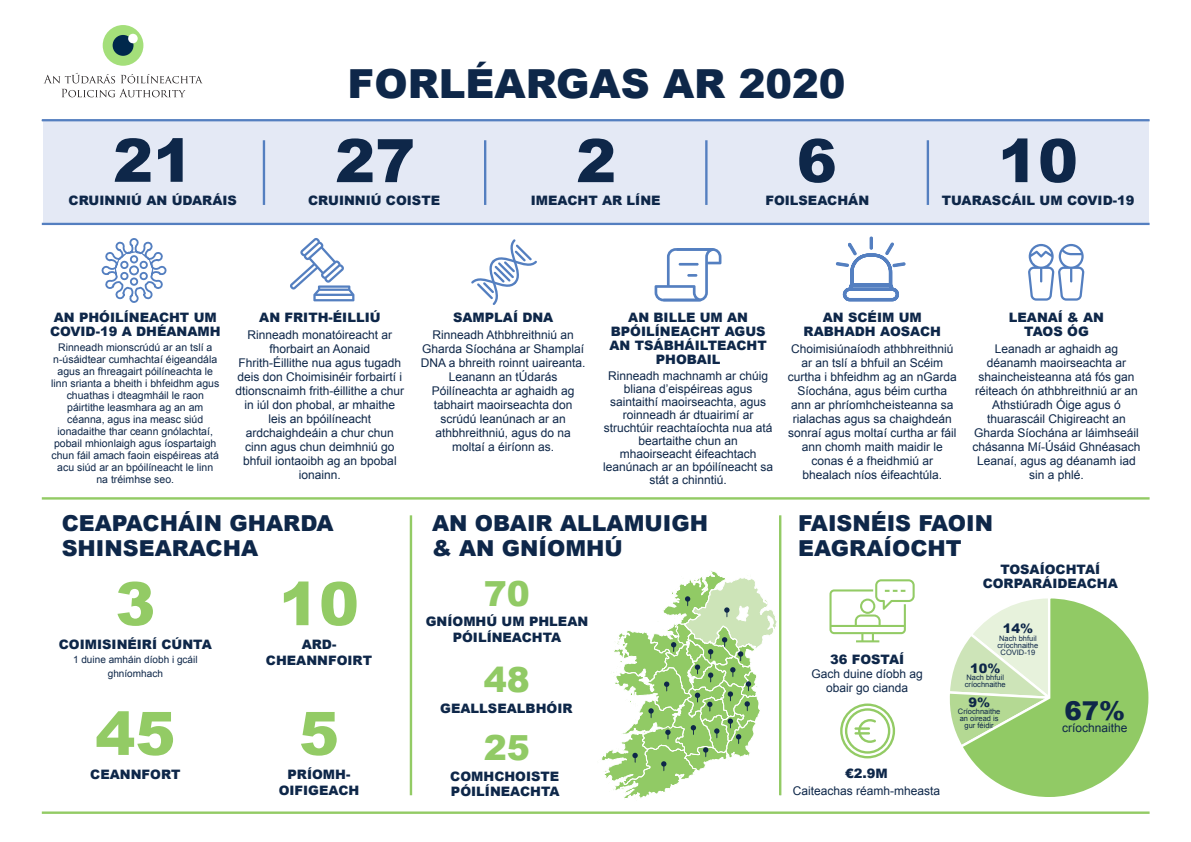
<style>
.page{position:relative;width:1191px;height:842px;background:#fff}
.page>*{position:absolute;margin:0;border:0;box-sizing:border-box;transform-origin:0 0}
.t1{font:900 60px "Arial";color:#0e2749}
.t2{font:900 60px "Arial";color:#93cb65}
.t3{font:900 40.1px "Arial";color:#0e2749}
.t4{font:900 34.6px "Arial";color:#91ca65}
.t5{font:900 26px "Arial";color:#0e2749}
.t6{font:900 22px/25px "Arial";color:#0e2749}
.t7{font:900 13px/14px "Arial";color:#0e2749;text-align:center}
.t8{font:12px/14px "Arial";color:#0e2749;text-align:center}
.t9{font:10.5px/12px "Arial";color:#0e2749;text-align:center}
.t10{font:10px/14px "Arial";color:#0e2749;text-align:center}
.t11{font:7.5px/7px "Arial";color:#0e2749;text-align:center}
</style>
<div class="page">
<div style="left:103px;top:25px;width:40px;height:41px;background:#a4df7a;border-radius:50%"></div>
<div style="left:113px;top:35px;width:20px;height:21px;background:#00284c;border-radius:50%"></div>
<div style="left:128px;top:34px;width:10px;height:9px;background:#fff;border-radius:50%"></div>
<svg style="left:62px;top:89px;width:123px;height:8px"></svg>
<svg style="left:121px;top:74px;width:81px;height:9px"></svg>
<svg style="left:44px;top:73px;width:71px;height:10px"></svg>
<hr style="left:410px;top:515px;width:2px;height:280px;background:#93cb65">
<hr style="left:42px;top:497px;width:1107px;height:3px;background:#93cb65">
<hr style="left:42px;top:811px;width:1107px;height:3px;background:#93cb65">
<div style="left:43px;top:120px;width:221px;height:103px;background:#e4e9f5"></div>
<div style="left:264px;top:120px;width:221px;height:103px;background:#e4e9f5"></div>
<div style="left:485px;top:120px;width:221px;height:103px;background:#e4e9f5"></div>
<div style="left:706px;top:120px;width:221px;height:103px;background:#e4e9f5"></div>
<div style="left:927px;top:120px;width:221px;height:103px;background:#e4e9f5"></div>
<hr style="left:263px;top:140px;width:2px;height:65px;background:#547fc0">
<hr style="left:484px;top:140px;width:2px;height:65px;background:#547fc0">
<hr style="left:705px;top:140px;width:2px;height:65px;background:#547fc0">
<hr style="left:926px;top:140px;width:3px;height:65px;background:#547fc0">
<hr style="left:42px;top:223px;width:1107px;height:2px;background:#547fc0">
<hr style="left:42px;top:119px;width:1107px;height:2px;background:#547fc0">
<svg style="left:836px;top:237px;width:69px;height:64px"></svg>
<svg style="left:290px;top:238px;width:64px;height:63px"></svg>
<svg style="left:471px;top:239px;width:66px;height:66px"></svg>
<svg style="left:1028px;top:244px;width:56px;height:57px"></svg>
<svg style="left:101px;top:238px;width:66px;height:65px"></svg>
<svg style="left:654px;top:248px;width:67px;height:53px"></svg>
<svg style="left:949px;top:598px;width:200px;height:199px"></svg>
<hr style="left:779px;top:515px;width:2px;height:280px;background:#93cb65">
<svg style="left:829px;top:579px;width:85px;height:63px"></svg>
<svg style="left:602px;top:571px;width:175px;height:228px"></svg>
<svg style="left:840px;top:703px;width:55px;height:55px"></svg>
<h1 class="t1" style="left:113px;top:117px;width:82px">21</h1>
<p class="t7" style="left:69px;top:193px;width:170px">CRUINNIÚ AN ÚDARÁIS</p>
<h2 class="t3" style="left:348px;top:54px;width:499px">FORLÉARGAS AR 2020</h2>
<h1 class="t1" style="left:335px;top:117px;width:82px">27</h1>
<p class="t7" style="left:308px;top:193px;width:133px">CRUINNIÚ COISTE</p>
<h1 class="t1" style="left:576px;top:117px;width:42px">2</h1>
<p class="t7" style="left:531px;top:193px;width:131px">IMEACHT AR LÍNE</p>
<h1 class="t1" style="left:796px;top:117px;width:42px">6</h1>
<p class="t7" style="left:765px;top:193px;width:105px">FOILSEACHÁN</p>
<h1 class="t1" style="left:998px;top:117px;width:82px">10</h1>
<p class="t7" style="left:941px;top:193px;width:194px">TUARASCÁIL UM COVID-19</p>
<p class="t7" style="left:50px;top:310px;width:172px;text-align:left">AN PHÓILÍNEACHT UM<br>COVID-19 A DHÉANAMH</p>
<p class="t9" style="left:51px;top:341px;width:170px">Rinneadh mionscrúdú ar an tslí a n-úsáidtear cumhachtaí éigeandála agus an fhreagairt póilíneachta le linn srianta a bheith i bhfeidhm agus chuathas i dteagmháil le raon páirtithe leasmhara ag an am céanna, agus ina measc siúd ionadaithe thar ceann gnólachtaí, pobail mhionlaigh agus íospartaigh chun fáil amach faoin eispéireas atá acu siúd ar an bpóilíneacht le linn na tréimhse seo.</p>
<p class="t7" style="left:259px;top:310px;width:123px">AN FRITH-ÉILLIÚ</p>
<p class="t8" style="left:235px;top:328px;width:170px">Rinneadh monatóireacht ar fhorbairt an Aonaid<br>Fhrith-Éillithe nua agus tugadh deis don Choimisinéir forbairtí i dtionscnaimh frith-éillithe a chur in iúl don phobal, ar mhaithe leis an bpóilíneacht ardchaighdeáin a chur chun cinn agus chun deimhniú go bhfuil iontaoibh ag an bpobal ionainn.</p>
<h3 class="t6" style="left:62px;top:510px;width:273px">CEAPACHÁIN GHARDA<br>SHINSEARACHA</h3>
<h1 class="t2" style="left:115px;top:560px;width:42px">3</h1>
<p class="t7" style="left:59px;top:637px;width:154px">COIMISINÉIRÍ CÚNTA</p>
<p class="t10" style="left:73px;top:653px;width:126px">1 duine amháin díobh i gcáil ghníomhach</p>
<h1 class="t2" style="left:95px;top:690px;width:82px">45</h1>
<p class="t7" style="left:90px;top:767px;width:92px">CEANNFORT</p>
<h1 class="t2" style="left:279px;top:560px;width:82px">10</h1>
<p class="t7" style="left:266px;top:636px;width:108px;line-height:15.6px">ARD-<br>CHEANNFOIRT</p>
<h1 class="t2" style="left:299px;top:690px;width:42px">5</h1>
<p class="t7" style="left:279px;top:766px;width:82px;line-height:15.6px">PRÍOMH-<br>OIFIGEACH</p>
<p class="t7" style="left:453px;top:310px;width:102px">SAMPLAÍ DNA</p>
<p class="t8" style="left:421px;top:328px;width:166px">Rinneadh Athbhreithniú an<br>Gharda Síochána ar Shamplaí<br>DNA a bhreith roinnt uaireanta.<br>Leanann an tÚdarás<br>Póilíneachta ar aghaidh ag tabhairt maoirseachta don scrúdú leanúnach ar an athbhreithniú, agus do na moltaí a éiríonn as.</p>
<p class="t7" style="left:609px;top:310px;width:159px">AN BILLE UM AN<br>BPÓILÍNEACHT AGUS<br>AN TSÁBHÁILTEACHT<br>PHOBAIL</p>
<p class="t8" style="left:603px;top:369px;width:172px;line-height:13px">Rinneadh machnamh ar chúig bliana d’eispéireas agus saintaithí maoirseachta, agus roinneadh ár dtuairimí ar struchtúir reachtaíochta nua atá beartaithe chun an mhaoirseacht éifeachtach leanúnach ar an bpóilíneacht sa stát a chinntiú.</p>
<h3 class="t6" style="left:432px;top:510px;width:277px">AN OBAIR ALLAMUIGH &amp; AN GNÍOMHÚ</h3>
<h3 class="t4" style="left:484px;top:568px;width:48px">70</h3>
<p class="t7" style="left:426px;top:614px;width:164px;line-height:15.6px">GNÍOMHÚ UM PHLEAN<br>PÓILÍNEACHTA</p>
<h3 class="t4" style="left:484px;top:654px;width:48px">48</h3>
<p class="t7" style="left:440px;top:701px;width:134px">GEALLSEALBHÓIR</p>
<h3 class="t4" style="left:484px;top:722px;width:48px">25</h3>
<p class="t7" style="left:450px;top:768px;width:111px;line-height:15.6px;text-align:left">COMHCHOISTE<br>PÓILÍNEACHTA</p>
<p class="t7" style="left:803px;top:310px;width:139px">AN SCÉIM UM<br>RABHADH AOSACH</p>
<p class="t8" style="left:788px;top:342px;width:170px">Choimisiúnaíodh athbhreithniú ar an tslí a bhfuil an Scéim curtha i bhfeidhm ag an nGarda<br>Síochána, agus béim curtha ann ar phríomhcheisteanna sa rialachas agus sa chaighdeán sonraí agus moltaí curtha ar fáil ann chomh maith maidir le conas é a fheidhmiú ar bhealach níos éifeachtúla.</p>
<p class="t7" style="left:1009px;top:310px;width:97px">LEANAÍ &amp; AN<br>TAOS ÓG</p>
<p class="t8" style="left:972px;top:342px;width:170px">Leanadh ar aghaidh ag déanamh maoirseachta ar shaincheisteanna atá fós gan réiteach ón athbhreithniú ar an<br>Athstiúradh Óige agus ó thuarascáil Chigireacht an<br>Gharda Síochána ar láimhseáil chásanna Mí-Úsáid Ghnéasach<br>Leanaí, agus ag déanamh iad sin a phlé.</p>
<h3 class="t6" style="left:798px;top:510px;width:196px">FAISNÉIS FAOIN<br>EAGRAÍOCHT</h3>
<p class="t7" style="left:830px;top:652px;width:76px">36 FOSTAÍ</p>
<p class="t8" style="left:811px;top:666px;width:113px">Gach duine díobh ag obair go cianda</p>
<p class="t7" style="left:845px;top:766px;width:44px">€2.9M</p>
<p class="t8" style="left:793px;top:784px;width:149px">Caiteachas réamh-mheasta</p>
<p class="t7" style="left:982px;top:561px;width:137px">TOSAÍOCHTAÍ<br>CORPARÁIDEACHA</p>
<p class="t7" style="left:1002px;top:621px;width:32px">14%</p>
<p class="t11" style="left:997px;top:634px;width:42px;line-height:7.4px">Nach bhfuil críochnaithe<br>COVID-19</p>
<p class="t7" style="left:970px;top:661px;width:32px">10%</p>
<p class="t11" style="left:964px;top:674px;width:42px;text-align:left">Nach bhfuil críochnaithe</p>
<p class="t7" style="left:968px;top:694px;width:23px">9%</p>
<p class="t11" style="left:958px;top:707px;width:44px">Críochnaithe an oiread is gur féidir</p>
<h3 class="t5" style="left:1064px;top:692px;width:62px">67%</h3>
<p class="t8" style="left:1062px;top:721px;width:67px">críochnaithe</p>
</div>
